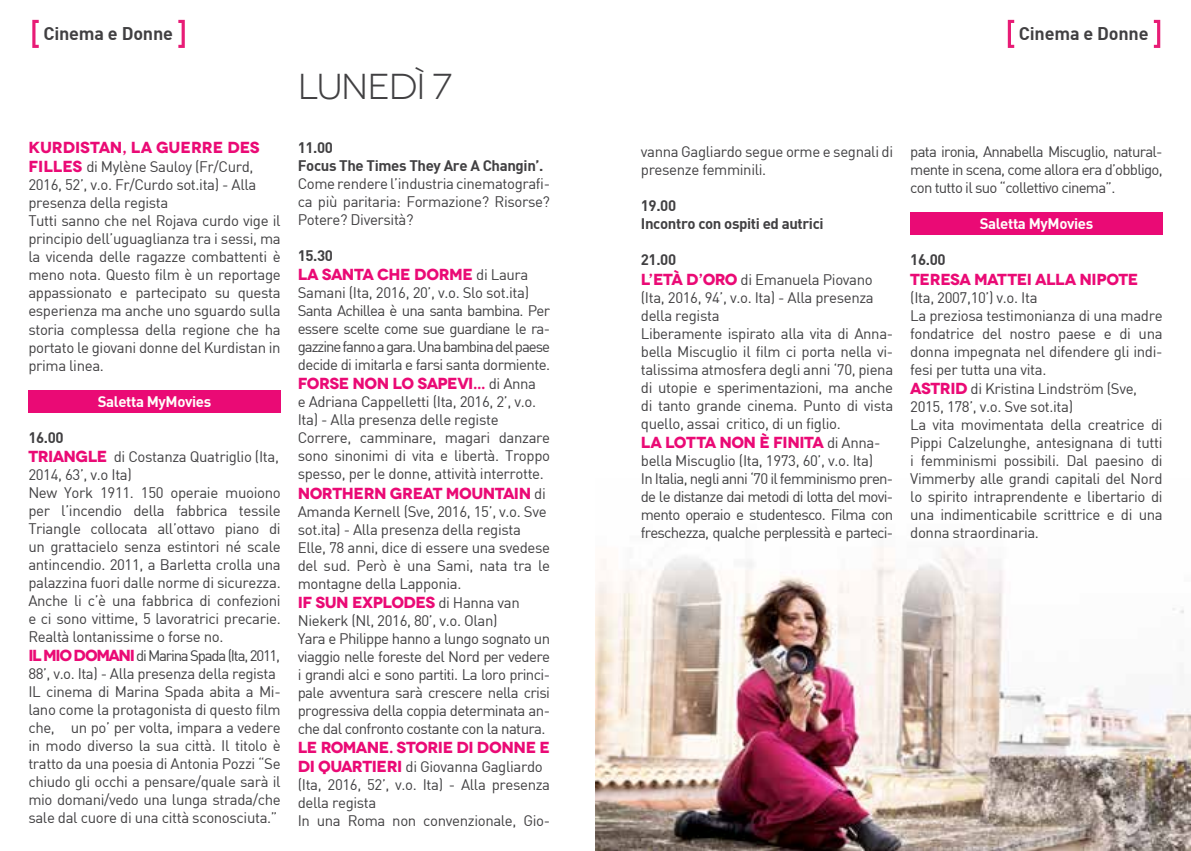
<style>
.page{position:relative;width:1191px;height:851px;background:#fff}
.page>*{position:absolute;margin:0;border:0;box-sizing:border-box;transform-origin:0 0}
.t1{font:36px "Novecentowide";letter-spacing:-.035em;color:#414042}
.t2{font:18px "DIN Bold";letter-spacing:-.01em;color:#414042}
.t3{font:700 16px "Novecentowide";letter-spacing:-.025em;color:#ea0a75}
.t4{font:700 16px "Novecentowide";letter-spacing:-.005em;color:#ea0a75}
.t5{font:15px/18px "DIN";letter-spacing:-.025em;color:#414042}
.t6{font:15px/18px "DIN";letter-spacing:-.05em;color:#414042}
.t7{font:15px/18px "DIN Bold";letter-spacing:-.025em;color:#414042}
.t8{font:15px "DIN Bold";letter-spacing:-.025em;color:#fffffb}
.s1{font-family:"Novecentowide";font-weight:700;font-size:16px;color:#ea0a75}
.s2{font-family:"DIN";font-weight:400;font-size:15px;color:#414042}
</style>
<div class="page">
<div style="left:28px;top:390px;width:253px;height:22px;background:#ea0a75"></div>
<div style="left:910px;top:213px;width:252px;height:22px;background:#ea0a75"></div>
<img style="left:595px;top:546px;width:596px;height:304px">
<svg style="left:32px;top:20px;width:7px;height:28px"></svg>
<svg style="left:178px;top:20px;width:7px;height:28px"></svg>
<svg style="left:1007px;top:20px;width:7px;height:28px"></svg>
<svg style="left:1153px;top:20px;width:7px;height:28px"></svg>
<p class="t2" style="left:43px;top:21px;width:131px">Cinema e Donne</p>
<p class="t2" style="left:1018px;top:21px;width:131px">Cinema e Donne</p>
<p class="t4" style="left:28px;top:137px;width:233px">KURDISTAN, LA GUERRE DES</p>
<p class="t5" style="left:28px;top:158px;width:254px"><span class="s1">FILLES</span> di Mylène Sauloy (Fr/Curd, 2016, 52’, v.o. Fr/Curdo sot.ita) - Alla presenza della regista<br>Tutti sanno che nel Rojava curdo vige il principio dell’uguaglianza tra i sessi, ma la vicenda delle ragazze combattenti è meno nota. Questo film è un reportage appassionato e partecipato su questa esperienza ma anche uno sguardo sulla storia complessa della regione che ha portato le giovani donne del Kurdistan in prima linea.</p>
<p class="t8" style="left:98px;top:391px;width:115px">Saletta MyMovies</p>
<p class="t7" style="left:28px;top:427px;width:37px">16.00</p>
<p class="t5" style="left:28px;top:447px;width:254px"><span class="s1">TRIANGLE</span> di Costanza Quatriglio (Ita, 2014, 63’, v.o Ita)<br>New York 1911. 150 operaie muoiono per l’incendio della fabbrica tessile Triangle collocata all’ottavo piano di un grattacielo senza estintori né scale antincendio. 2011, a Barletta crolla una palazzina fuori dalle norme di sicurezza.<br>Anche li c’è una fabbrica di confezioni e ci sono vittime, 5 lavoratrici precarie.<br>Realtà lontanissime o forse no.<br><span class="s1">IL MIO DOMANI</span> di Marina Spada (Ita, 2011, 88’, v.o. Ita) - Alla presenza della regista IL cinema di Marina Spada abita a Mi&shy;lano come la protagonista di questo film che, un po’ per volta, impara a vedere in modo diverso la sua città. Il titolo è tratto da una poesia di Antonia Pozzi “Se chiudo gli occhi a pensare/quale sarà il mio domani/vedo una lunga strada/che sale dal cuore di una città sconosciuta.”</p>
<h1 class="t1" style="left:298px;top:65px;width:156px">LUNEDÌ 7</h1>
<p class="t7" style="left:298px;top:138px;width:247px">11.00<br>Focus The Times They Are A Changin’.</p>
<p class="t5" style="left:298px;top:174px;width:254px;text-align:justify">Come rendere l’industria cinematografi&shy;ca più paritaria: Formazione? Risorse?<br>Potere? Diversità?</p>
<p class="t7" style="left:298px;top:246px;width:37px">15.30</p>
<p class="t3" style="left:298px;top:264px;width:232px">LA SANTA CHE DORME <span class="s2">di Laura</span></p>
<p class="t6" style="left:298px;top:283px;width:254px">Samani (Ita, 2016, 20’, v.o. Slo sot.ita)<br>Santa Achillea è una santa bambina. Per essere scelte come sue guardiane le ra&shy;gazzine fanno a gara. Una bambina del paese decide di imitarla e farsi santa dormiente.</p>
<p class="t3" style="left:298px;top:373px;width:240px">FORSE NON LO SAPEVI... <span class="s2">di Anna</span></p>
<p class="t5" style="left:298px;top:392px;width:254px">e Adriana Cappelletti (Ita, 2016, 2’, v.o.<br>Ita) - Alla presenza delle registe Correre, camminare, magari danzare sono sinonimi di vita e libertà. Troppo spesso, per le donne, attività interrotte.</p>
<p class="t3" style="left:298px;top:483px;width:250px">NORTHERN GREAT MOUNTAIN <span class="s2">di</span></p>
<p class="t5" style="left:298px;top:502px;width:254px">Amanda Kernell (Sve, 2016, 15’, v.o. Sve sot.ita) - Alla presenza della regista Elle, 78 anni, dice di essere una svedese del sud. Però è una Sami, nata tra le montagne della Lapponia.</p>
<p class="t3" style="left:298px;top:592px;width:223px">IF SUN EXPLODES <span class="s2">di Hanna van</span></p>
<p class="t5" style="left:298px;top:611px;width:254px">Niekerk (Nl, 2016, 80’, v.o. Olan)<br>Yara e Philippe hanno a lungo sognato un viaggio nelle foreste del Nord per vedere i grandi alci e sono partiti. La loro princi&shy;pale avventura sarà crescere nella crisi progressiva della coppia determinata an&shy;che dal confronto costante con la natura.</p>
<p class="t3" style="left:298px;top:737px;width:254px">LE ROMANE. STORIE DI DONNE E</p>
<p class="t5" style="left:298px;top:757px;width:254px"><span class="s1">DI QUARTIERI</span> di Giovanna Gagliardo (Ita, 2016, 52’, v.o. Ita) - Alla presenza della regista<br>In una Roma non convenzionale, Gio-</p>
<p class="t5" style="left:641px;top:143px;width:254px">vanna Gagliardo segue orme e segnali di presenze femminili.</p>
<p class="t7" style="left:641px;top:196px;width:184px">19.00<br>Incontro con ospiti ed autrici</p>
<p class="t7" style="left:641px;top:250px;width:37px">21.00</p>
<p class="t5" style="left:641px;top:270px;width:254px"><span class="s1">L’ETÀ D’ORO</span> di Emanuela Piovano (Ita, 2016, 94’, v.o. Ita) - Alla presenza della regista<br>Liberamente ispirato alla vita di Anna&shy;bella Miscuglio il film ci porta nella vi&shy;talissima atmosfera degli anni ‘70, piena di utopie e sperimentazioni, ma anche di tanto grande cinema. Punto di vista quello, assai critico, di un figlio.</p>
<p class="t3" style="left:641px;top:432px;width:241px">LA LOTTA NON È FINITA <span class="s2">di Anna-</span></p>
<p class="t6" style="left:641px;top:451px;width:254px">bella Miscuglio (Ita, 1973, 60’, v.o. Ita)<br>In Italia, negli anni ‘70 il femminismo pren&shy;de le distanze dai metodi di lotta del movi&shy;mento operaio e studentesco. Filma con freschezza, qualche perplessità e parteci-</p>
<p class="t5" style="left:910px;top:143px;width:254px;text-align:justify">pata ironia, Annabella Miscuglio, natural&shy;mente in scena, come allora era d’obbligo, con tutto il suo “collettivo cinema”.</p>
<p class="t8" style="left:979px;top:214px;width:115px">Saletta MyMovies</p>
<p class="t7" style="left:910px;top:250px;width:37px">16.00</p>
<p class="t3" style="left:910px;top:269px;width:230px">TERESA MATTEI ALLA NIPOTE</p>
<p class="t5" style="left:910px;top:288px;width:254px">(Ita, 2007,10’) v.o. Ita<br>La preziosa testimonianza di una madre fondatrice del nostro paese e di una donna impegnata nel difendere gli indi&shy;fesi per tutta una vita.<br><span class="s1">ASTRID</span> di Kristina Lindström (Sve, 2015, 178’, v.o. Sve sot.ita)<br>La vita movimentata della creatrice di Pippi Calzelunghe, antesignana di tutti i femminismi possibili. Dal paesino di Vimmerby alle grandi capitali del Nord lo spirito intraprendente e libertario di una indimenticabile scrittrice e di una donna straordinaria.</p>
</div>
